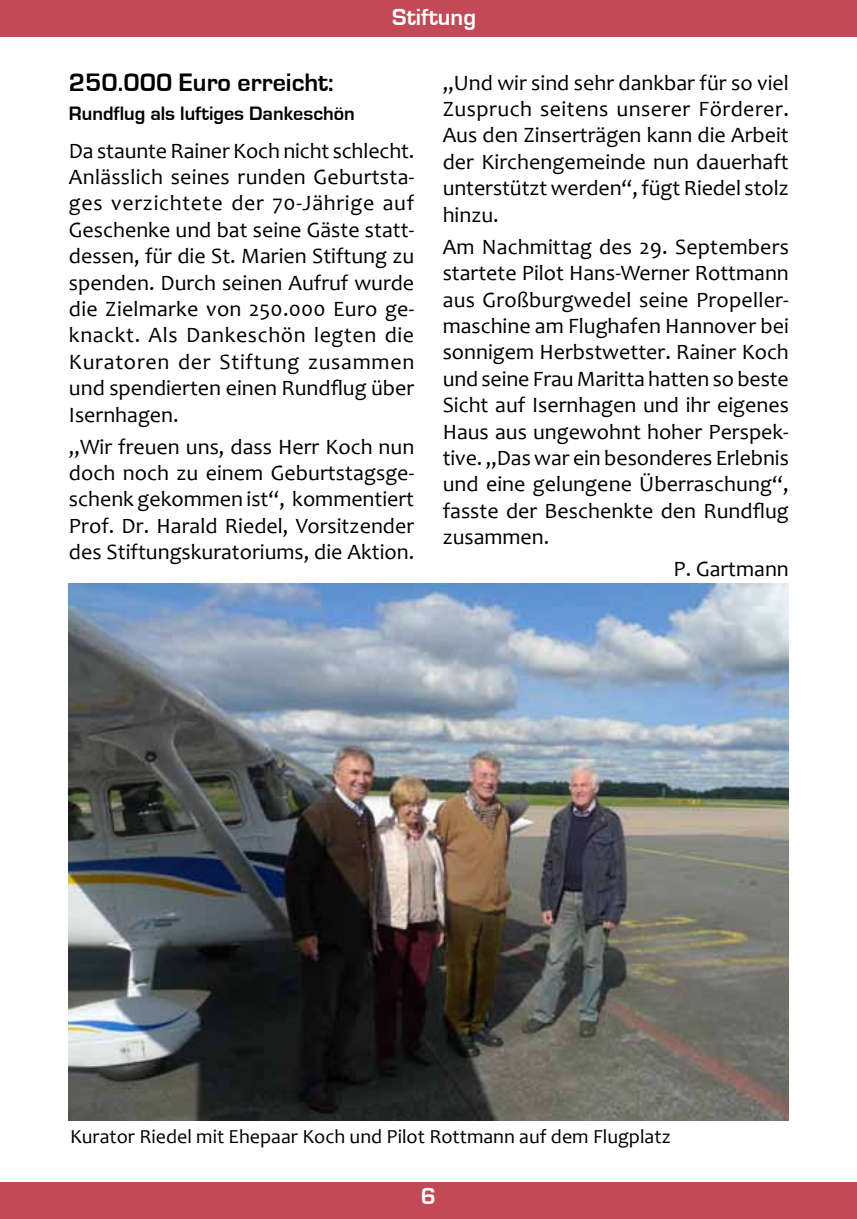
<style>
.page{position:relative;width:857px;height:1219px;background:#fff}
.page>*{position:absolute;margin:0;border:0;box-sizing:border-box;transform-origin:0 0}
.t1{font:700 26px "Eurostile";color:#000}
.t2{font:700 24px "Eurostile";color:#fff}
.t3{font:22px/26.4px "Candara";color:#000;text-align:justify}
.t4{font:20px "Candara";color:#000}
.t5{font:700 20px "Eurostile";color:#000}
</style>
<div class="page">
<div style="left:0;top:0;width:856px;height:37px;background:#c14a56"></div>
<div style="left:0;top:1182px;width:856px;height:37px;background:#c14a56"></div>
<img style="left:68px;top:584px;width:720px;height:537px">
<p class="t2" style="left:392px;top:4px;width:85px">Stiftung</p>
<p class="t1" style="left:69px;top:68px;width:266px">250.000 Euro erreicht:</p>
<p class="t5" style="left:69px;top:102px;width:287px">Rundflug als luftiges Dankeschön</p>
<p class="t3" style="left:69px;top:137px;width:347px">Da staunte Rainer Koch nicht schlecht.<br>Anlässlich seines runden Geburtsta&shy;ges verzichtete der 70-Jährige auf Geschenke und bat seine Gäste statt&shy;dessen, für die St. Marien Stiftung zu spenden. Durch seinen Aufruf wurde die Zielmarke von 250.000 Euro ge&shy;knackt. Als Dankeschön legten die Kuratoren der Stiftung zusammen und spendierten einen Rundflug über Isernhagen.</p>
<p class="t3" style="left:69px;top:433px;width:347px">„Wir freuen uns, dass Herr Koch nun doch noch zu einem Geburtstagsge&shy;schenk gekommen ist“, kommentiert Prof. Dr. Harald Riedel, Vorsitzender des Stiftungskuratoriums, die Aktion.</p>
<p class="t3" style="left:442px;top:69px;width:347px">„Und wir sind sehr dankbar für so viel Zuspruch seitens unserer Förderer.<br>Aus den Zinserträgen kann die Arbeit der Kirchengemeinde nun dauerhaft unterstützt werden“, fügt Riedel stolz hinzu.</p>
<p class="t3" style="left:442px;top:233px;width:347px">Am Nachmittag des 29. Septembers startete Pilot Hans-Werner Rottmann aus Großburgwedel seine Propeller&shy;maschine am Flughafen Hannover bei sonnigem Herbstwetter. Rainer Koch und seine Frau Maritta hatten so beste Sicht auf Isernhagen und ihr eigenes Haus aus ungewohnt hoher Perspek&shy;tive. „Das war ein besonderes Erlebnis und eine gelungene Überraschung“, fasste der Beschenkte den Rundflug zusammen.</p>
<p class="t3" style="left:673px;top:556px;width:117px">P. Gartmann</p>
<p class="t4" style="left:70px;top:1124px;width:602px">Kurator Riedel mit Ehepaar Koch und Pilot Rottmann auf dem Flugplatz</p>
<p class="t2" style="left:420px;top:1183px;width:17px">6</p>
</div>
